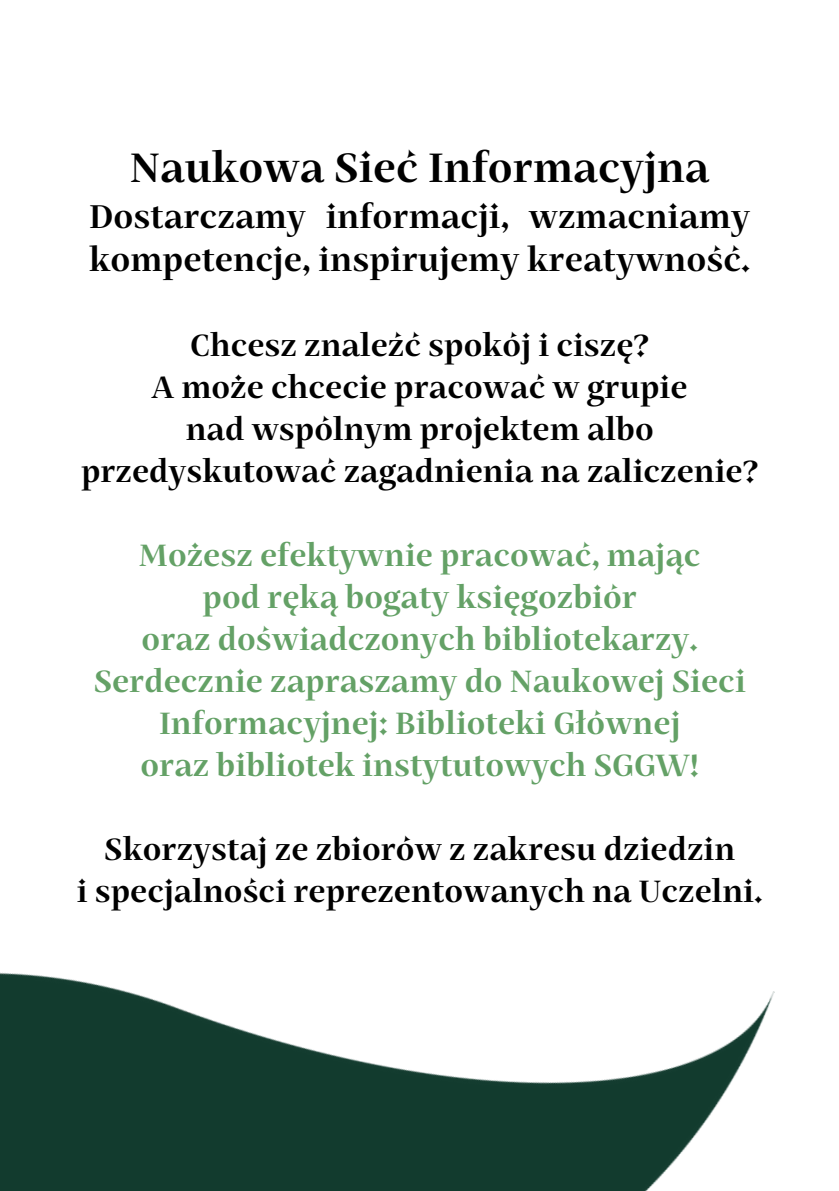
<style>
.page{position:relative;width:839px;height:1191px;background:#fff}
.page>*{position:absolute;margin:0;border:0;box-sizing:border-box;transform-origin:0 0}
.t1{font:700 40px "SGGW Mastro";color:#000}
.t2{font:700 32px/43.6px "SGGW Mastro";color:#000}
.t3{font:700 30px/42px "SGGW Mastro";color:#000;text-align:center}
.t4{font:700 30px/42px "SGGW Mastro";color:#64a166;text-align:center}
</style>
<div class="page">
<img style="left:0;top:972px;width:775px;height:219px">
<h1 class="t1" style="left:130px;top:151px;width:581px">Naukowa Sieć Informacyjna</h1>
<p class="t2" style="left:89px;top:197px;width:662px">Dostarczamy informacji, wzmacniamy kompetencje, inspirujemy kreatywność.</p>
<p class="t3" style="left:81px;top:327px;width:679px">Chcesz znaleźć spokój i ciszę?<br>A może chcecie pracować w grupie<br>nad wspólnym projektem albo przedyskutować zagadnienia na zaliczenie?</p>
<p class="t4" style="left:94px;top:537px;width:653px">Możesz efektywnie pracować, mając<br>pod ręką bogaty księgozbiór<br>oraz doświadczonych bibliotekarzy.<br>Serdecznie zapraszamy do Naukowej Sieci Informacyjnej: Biblioteki Głównej<br>oraz bibliotek instytutowych SGGW!</p>
<p class="t3" style="left:77px;top:831px;width:687px">Skorzystaj ze zbiorów z zakresu dziedzin<br>i specjalności reprezentowanych na Uczelni.</p>
</div>
